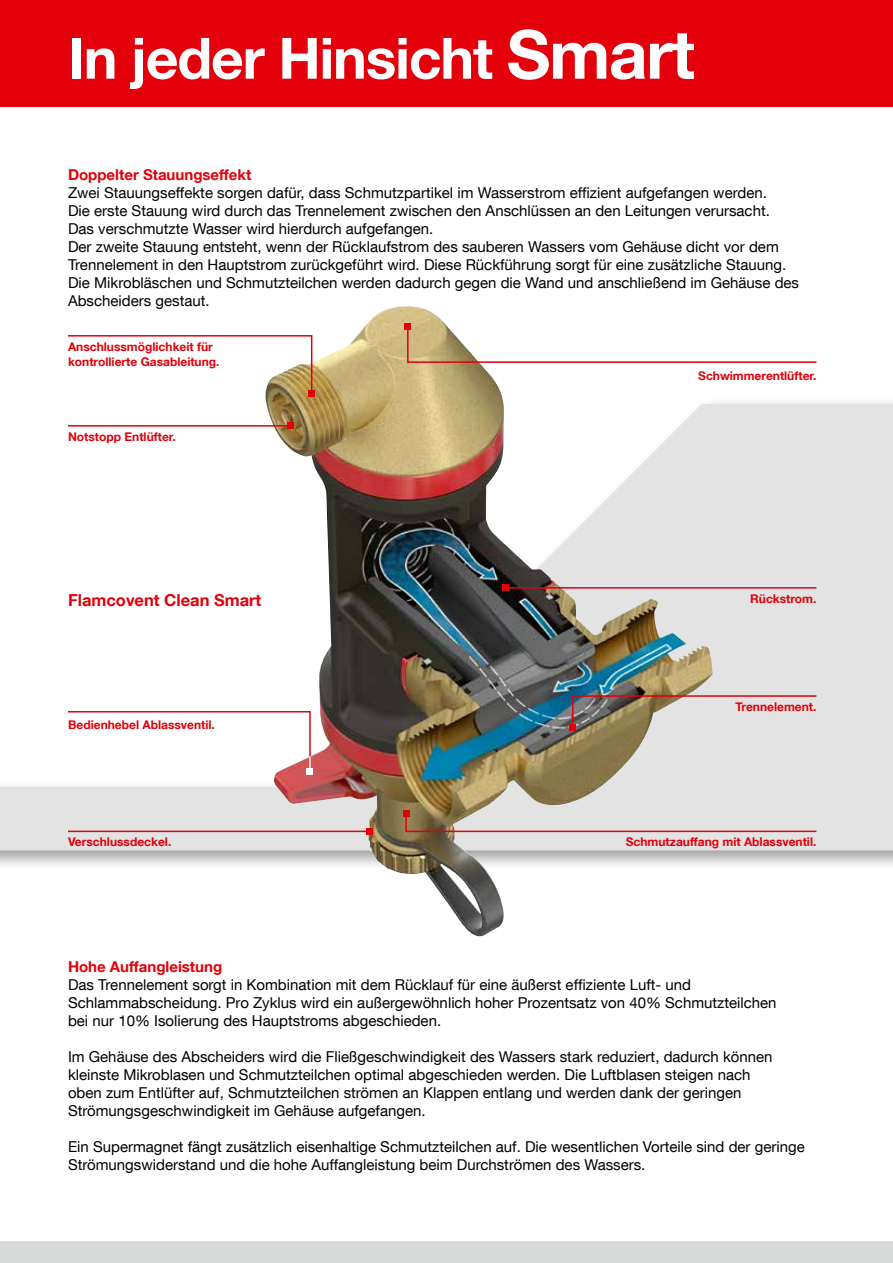
<style>
.page{position:relative;width:893px;height:1263px;background:#fff}
.page>*{position:absolute;margin:0;border:0;box-sizing:border-box;transform-origin:0 0}
.t1{font:700 57px "Helvetica Neue LT Com";letter-spacing:-.02em;color:#fff}
.t2{font:700 16.5px "Helvetica Neue LT Com";color:#e3000b}
.t3{font:15px/18px "Helvetica Neue LT Com";color:#000}
.t4{font:700 15px "Helvetica Neue LT Com";color:#e3000b}
.t5{font:700 12px/15px "Helvetica Neue LT Com";color:#e3000b}
.s1{font-size:67.5px}
</style>
<div class="page">
<div style="left:0;top:396px;width:893px;height:475px;background:#000;opacity:.4"></div>
<svg style="left:0;top:404px;width:893px;height:446px;fill:#e3e3e3"></svg>
<img style="left:265px;top:306px;width:447px;height:630px">
<div style="left:0;top:0;width:893px;height:106px;background:#e3000b"></div>
<div style="left:0;top:1242px;width:893px;height:21px;background:#d9dada"></div>
<hr style="left:506px;top:587px;width:310px;height:2px;background:#e3000b">
<svg style="left:503px;top:585px;width:6px;height:6px"></svg>
<svg style="left:403px;top:811px;width:415px;height:22px;background:#d6c3bf"></svg>
<hr style="left:68px;top:425px;width:222px;height:2px;background:#e3000b">
<svg style="left:287px;top:423px;width:6px;height:6px"></svg>
<hr style="left:68px;top:831px;width:302px;height:1px;background:#e3000b">
<svg style="left:367px;top:828px;width:6px;height:6px"></svg>
<svg style="left:68px;top:334px;width:247px;height:62px"></svg>
<svg style="left:67px;top:710px;width:246px;height:64px"></svg>
<svg style="left:405px;top:323px;width:412px;height:41px"></svg>
<svg style="left:570px;top:694px;width:248px;height:37px;background:#bfb1a9"></svg>
<h1 class="t1" style="left:68px;top:22px;width:628px">In jeder Hinsicht <span class="s1">Smart</span></h1>
<p class="t4" style="left:68px;top:165px;width:185px">Doppelter Stauungseffekt</p>
<p class="t3" style="left:68px;top:183px;width:733px">Zwei Stauungseffekte sorgen dafür, dass Schmutzpartikel im Wasserstrom effizient aufgefangen werden.<br>Die erste Stauung wird durch das Trennelement zwischen den Anschlüssen an den Leitungen verursacht.<br>Das verschmutzte Wasser wird hierdurch aufgefangen.<br>Der zweite Stauung entsteht, wenn der Rücklaufstrom des sauberen Wassers vom Gehäuse dicht vor dem Trennelement in den Hauptstrom zurückgeführt wird. Diese Rückführung sorgt für eine zusätzliche Stauung.<br>Die Mikrobläschen und Schmutzteilchen werden dadurch gegen die Wand und anschließend im Gehäuse des Abscheiders gestaut.</p>
<p class="t5" style="left:68px;top:339px;width:153px">Anschlussmöglichkeit für kontrollierte Gasableitung.</p>
<p class="t5" style="left:68px;top:429px;width:109px">Notstopp Entlüfter.</p>
<p class="t2" style="left:68px;top:590px;width:195px">Flamcovent Clean Smart</p>
<p class="t5" style="left:68px;top:717px;width:148px">Bedienhebel Ablassventil.</p>
<p class="t5" style="left:698px;top:368px;width:120px">Schwimmerentlüfter.</p>
<p class="t5" style="left:750px;top:591px;width:68px">Rückstrom.</p>
<p class="t5" style="left:735px;top:699px;width:83px">Trennelement.</p>
<p class="t5" style="left:68px;top:834px;width:105px">Verschlussdeckel.</p>
<p class="t5" style="left:626px;top:834px;width:192px">Schmutzauffang mit Ablassventil.</p>
<p class="t4" style="left:68px;top:957px;width:156px">Hohe Auffangleistung</p>
<p class="t3" style="left:68px;top:975px;width:710px">Das Trennelement sorgt in Kombination mit dem Rücklauf für eine äußerst effiziente Luft- und<br>Schlammabscheidung. Pro Zyklus wird ein außergewöhnlich hoher Prozentsatz von 40% Schmutzteilchen bei nur 10% Isolierung des Hauptstroms abgeschieden.</p>
<p class="t3" style="left:68px;top:1047px;width:706px">Im Gehäuse des Abscheiders wird die Fließgeschwindigkeit des Wassers stark reduziert, dadurch können kleinste Mikroblasen und Schmutzteilchen optimal abgeschieden werden. Die Luftblasen steigen nach oben zum Entlüfter auf, Schmutzteilchen strömen an Klappen entlang und werden dank der geringen Strömungsgeschwindigkeit im Gehäuse aufgefangen.</p>
<p class="t3" style="left:68px;top:1137px;width:738px">Ein Supermagnet fängt zusätzlich eisenhaltige Schmutzteilchen auf. Die wesentlichen Vorteile sind der geringe<br>Strömungswiderstand und die hohe Auffangleistung beim Durchströmen des Wassers.</p>
</div>
